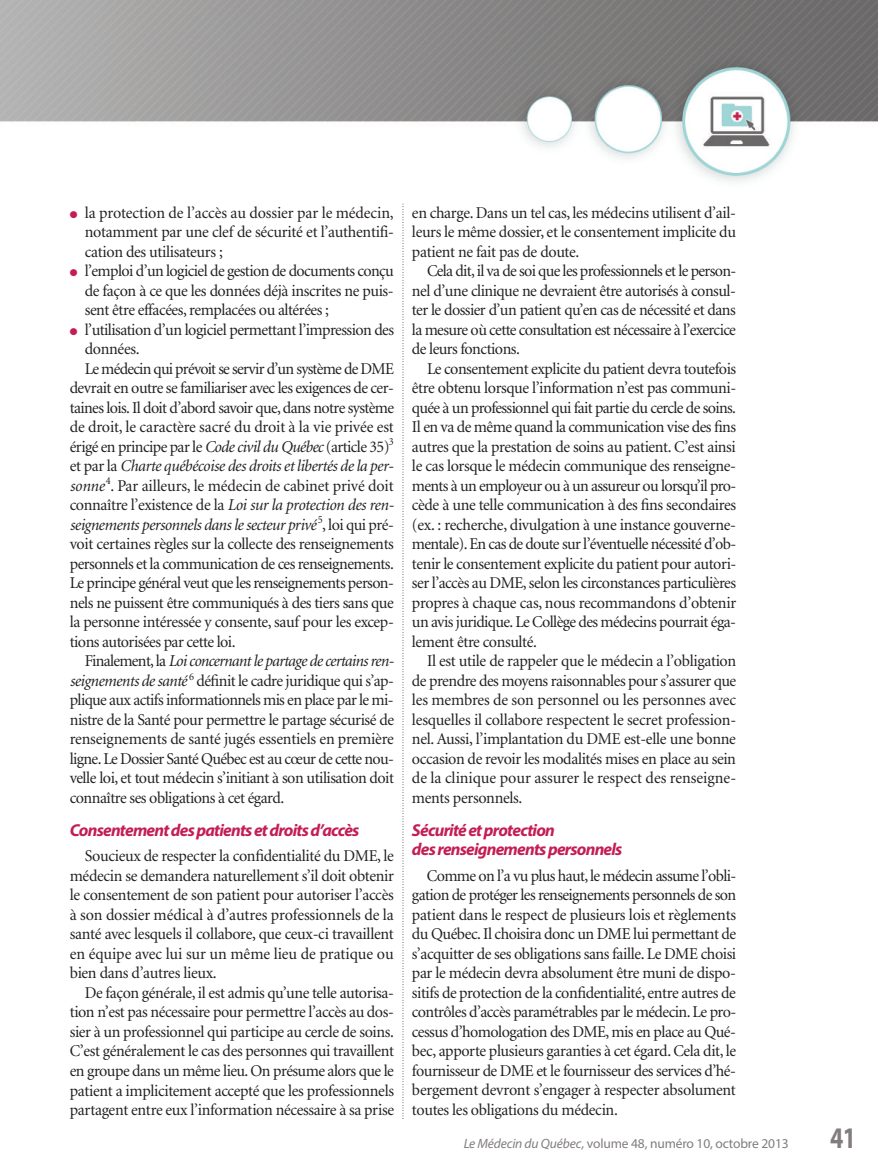
<style>
.page{position:relative;width:878px;height:1175px;background:#fff}
.page>*{position:absolute;margin:0;border:0;box-sizing:border-box;transform-origin:0 0}
.t1{font:700 30px "Myriad Pro";color:#817d7c;scale:.8 1}
.t2{font:italic 700 17.25px/19.5px "Myriad Pro";letter-spacing:-.045em;color:#c31e53}
.t3{font:16.5px/19.5px "Minion";letter-spacing:-.03em;color:#231f20;text-align:justify}
.t4{font:italic 16.5px "Minion";letter-spacing:-.03em;color:#231f20}
.t5{font:16.5px "Minion";letter-spacing:-.01em;color:#231f20}
.t6{font:16.5px "Minion";letter-spacing:-.05em;color:#231f20}
.t7{font:13.5px "Myriad Pro";letter-spacing:-.01em;color:#817d7c}
.s1{color:#c31e53}
.s2{font-style:italic}
.s3{font-style:normal}
</style>
<div class="page">
<img style="left:0;top:0;width:878px;height:247px">
<svg style="left:402px;top:204px;width:1px;height:915px"></svg>
<p class="t3" style="left:85px;top:204px;width:310px;text-indent:-15px"><span class="s1">●</span> la protection de l’accès au dossier par le médecin, notamment par une clef de sécurité et l’authentifi&shy;cation des utilisateurs ;</p>
<p class="t3" style="left:85px;top:262px;width:311px;text-indent:-15px"><span class="s1">●</span> l’emploi d’un logiciel de gestion de documents conçu de façon à ce que les données déjà inscrites ne puis&shy;sent être effacées, remplacées ou altérées ;</p>
<p class="t3" style="left:70px;top:321px;width:326px"><span class="s1">●</span> l’utilisation d’un logiciel permettant l’impression des</p>
<p class="t3" style="left:85px;top:340px;width:56px">données.</p>
<p class="t6" style="left:85px;top:362px;width:310px">Le médecin qui prévoit se servir d’un système de DME</p>
<p class="t3" style="left:70px;top:379px;width:325px">devrait en outre se familiariser avec les exigences de cer-</p>
<p class="t3" style="left:70px;top:399px;width:326px">taines lois. Il doit d’abord savoir que, dans notre système</p>
<p class="t5" style="left:70px;top:420px;width:325px">de droit, le caractère sacré du droit à la vie privée est</p>
<p class="t3" style="left:70px;top:438px;width:325px">érigé en principe par le <span class="s2">Code civil du Québec</span> (article 35)<sup>3</sup></p>
<p class="t4" style="left:70px;top:459px;width:325px"><span class="s3">et par la</span> Charte québécoise des droits et libertés de la per-</p>
<p class="t5" style="left:70px;top:479px;width:325px"><span class="s2">sonne</span><sup>4</sup>. Par ailleurs, le médecin de cabinet privé doit</p>
<p class="t4" style="left:70px;top:498px;width:325px"><span class="s3">connaître l’existence de la</span> Loi sur la protection des ren-</p>
<p class="t4" style="left:70px;top:518px;width:326px">seignements personnels dans le secteur privé <sup>5</sup><span class="s3">, loi qui pré-</span></p>
<p class="t3" style="left:70px;top:535px;width:325px">voit certaines règles sur la collecte des renseignements</p>
<p class="t3" style="left:70px;top:555px;width:325px">personnels et la communication de ces renseignements.</p>
<p class="t3" style="left:70px;top:574px;width:326px">Le principe général veut que les renseignements person-</p>
<p class="t3" style="left:70px;top:594px;width:325px">nels ne puissent être communiqués à des tiers sans que</p>
<p class="t3" style="left:70px;top:613px;width:325px">la personne intéressée y consente, sauf pour les excep-</p>
<p class="t3" style="left:70px;top:633px;width:167px">tions autorisées par cette loi.</p>
<p class="t4" style="left:85px;top:654px;width:310px"><span class="s3">Finalement, la</span> Loi concernant le partage de certains ren-</p>
<p class="t3" style="left:70px;top:672px;width:326px"><span class="s2">seignements de santé</span> <sup>6</sup> définit le cadre juridique qui s’ap-</p>
<p class="t3" style="left:70px;top:691px;width:325px">plique aux actifs informationnels mis en place par le mi-</p>
<p class="t3" style="left:70px;top:711px;width:326px">nistre de la Santé pour permettre le partage sécurisé de</p>
<p class="t5" style="left:70px;top:732px;width:325px">renseignements de santé jugés essentiels en première</p>
<p class="t3" style="left:70px;top:750px;width:326px">ligne. Le Dossier Santé Québec est au cœur de cette nou-</p>
<p class="t3" style="left:70px;top:769px;width:326px">velle loi, et tout médecin s’initiant à son utilisation doit</p>
<p class="t3" style="left:70px;top:789px;width:216px">connaître ses obligations à cet égard.</p>
<p class="t2" style="left:70px;top:821px;width:291px">Consentement des patients et droits d’accès</p>
<p class="t3" style="left:70px;top:847px;width:326px;text-indent:15px">Soucieux de respecter la confidentialité du DME, le médecin se demandera naturellement s’il doit obtenir le consentement de son patient pour autoriser l’accès à son dossier médical à d’autres professionnels de la santé avec lesquels il collabore, que ceux-ci travaillent en équipe avec lui sur un même lieu de pratique ou bien dans d’autres lieux.</p>
<p class="t3" style="left:70px;top:984px;width:326px;text-indent:15px">De façon générale, il est admis qu’une telle autorisa&shy;tion n’est pas nécessaire pour permettre l’accès au dos&shy;sier à un professionnel qui participe au cercle de soins.<br>C’est généralement le cas des personnes qui travaillent en groupe dans un même lieu. On présume alors que le patient a implicitement accepté que les professionnels partagent entre eux l’information nécessaire à sa prise</p>
<p class="t3" style="left:412px;top:204px;width:325px">en charge. Dans un tel cas, les médecins utilisent d’ail - leurs le même dossier, et le consentement implicite du patient ne fait pas de doute.</p>
<p class="t3" style="left:412px;top:262px;width:326px;text-indent:15px">Cela dit, il va de soi que les professionnels et le person&shy;nel d’une clinique ne devraient être autorisés à consul&shy;ter le dossier d’un patient qu’en cas de nécessité et dans la mesure où cette consultation est nécessaire à l’exercice de leurs fonctions.</p>
<p class="t3" style="left:412px;top:360px;width:326px;text-indent:15px">Le consentement explicite du patient devra toutefois être obtenu lorsque l’information n’est pas communi&shy;quée à un professionnel qui fait partie du cercle de soins.<br>Il en va de même quand la communication vise des fins autres que la prestation de soins au patient. C’est ainsi le cas lorsque le médecin communique des renseigne&shy;ments à un employeur ou à un assureur ou lorsqu’il pro&shy;cède à une telle communication à des fins secondaires (ex. : recherche, divulgation à une instance gouverne&shy;mentale). En cas de doute sur l’éventuelle nécessité d’ob&shy;tenir le consentement explicite du patient pour autori&shy;ser l’accès au DME, selon les circonstances particulières propres à chaque cas, nous recommandons d’obtenir un avis juridique. Le Collège des médecins pourrait éga&shy;lement être consulté.</p>
<p class="t3" style="left:412px;top:652px;width:326px;text-indent:15px">Il est utile de rappeler que le médecin a l’obligation de prendre des moyens raisonnables pour s’assurer que les membres de son personnel ou les personnes avec lesquelles il collabore respectent le secret profession&shy;nel. Aussi, l’implantation du DME est-elle une bonne occasion de revoir les modalités mises en place au sein de la clinique pour assurer le respect des renseigne&shy;ments personnels.</p>
<p class="t2" style="left:412px;top:821px;width:212px">Sécurité et protection<br>des renseignements personnels</p>
<p class="t3" style="left:412px;top:867px;width:326px;text-indent:15px">Comme on l’a vu plus haut, le médecin assume l’obli&shy;gation de protéger les renseignements personnels de son patient dans le respect de plusieurs lois et règlements du Québec. Il choisira donc un DME lui permettant de s’acquitter de ses obligations sans faille. Le DME choisi par le médecin devra absolument être muni de dispo&shy;sitifs de protection de la confidentialité, entre autres de contrôles d’accès paramétrables par le médecin. Le pro&shy;cessus d’homologation des DME, mis en place au Qué - bec, apporte plusieurs garanties à cet égard. Cela dit, le fournisseur de DME et le fournisseur des services d’hé&shy;bergement devront s’engager à respecter absolument toutes les obligations du médecin.</p>
<p class="t7" style="left:463px;top:1138px;width:326px"><span class="s2">Le Médecin du Québec,</span> volume 48, numéro 10, octobre 2013</p>
<h1 class="t1" style="left:830px;top:1126px;width:34px">41</h1>
</div>
